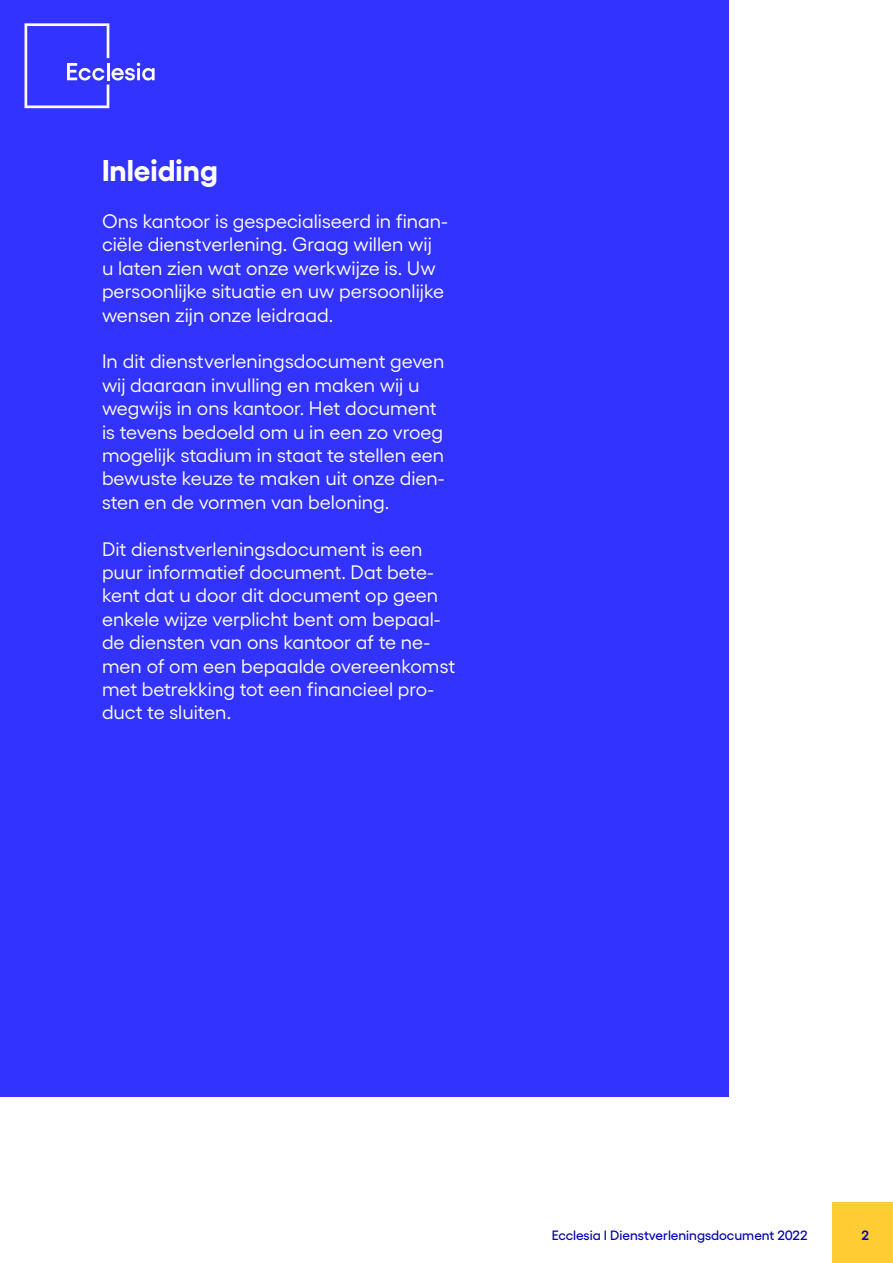
<style>
.page{position:relative;width:893px;height:1263px;background:#fff}
.page>*{position:absolute;margin:0;border:0;box-sizing:border-box;transform-origin:0 0}
.t1{font:700 30px "Yellix";color:#fff}
.t2{font:19.5px/23.4px "Yellix";color:#fff}
.t3{font:500 13.5px "Yellix";color:#0000b4}
.t4{font:600 13.5px "Yellix";color:#0000b4}
</style>
<div class="page">
<div style="left:0;top:0;width:728px;height:1096px;background:#33f"></div>
<svg style="left:25px;top:23px;width:130px;height:85px"></svg>
<div style="left:832px;top:1202px;width:61px;height:61px;background:#fc3"></div>
<h1 class="t1" style="left:102px;top:146px;width:117px">Inleiding</h1>
<p class="t2" style="left:102px;top:207px;width:347px">Ons kantoor is gespecialiseerd in finan&shy;ciële dienstverlening. Graag willen wij u laten zien wat onze werkwijze is. Uw persoonlijke situatie en uw persoonlijke wensen zijn onze leidraad.</p>
<p class="t2" style="left:102px;top:348px;width:344px">In dit dienstverleningsdocument geven wij daaraan invulling en maken wij u wegwijs in ons kantoor. Het document is tevens bedoeld om u in een zo vroeg mogelijk stadium in staat te stellen een bewuste keuze te maken uit onze dien&shy;sten en de vormen van beloning.</p>
<p class="t2" style="left:102px;top:535px;width:355px">Dit dienstverleningsdocument is een puur informatief document. Dat bete&shy;kent dat u door dit document op geen enkele wijze verplicht bent om bepaal&shy;de diensten van ons kantoor af te ne&shy;men of om een bepaalde overeenkomst met betrekking tot een financieel pro&shy;duct te sluiten.</p>
<p class="t3" style="left:552px;top:1224px;width:257px">Ecclesia I Dienstverleningsdocument 2022</p>
<p class="t4" style="left:861px;top:1224px;width:9px">2</p>
</div>
